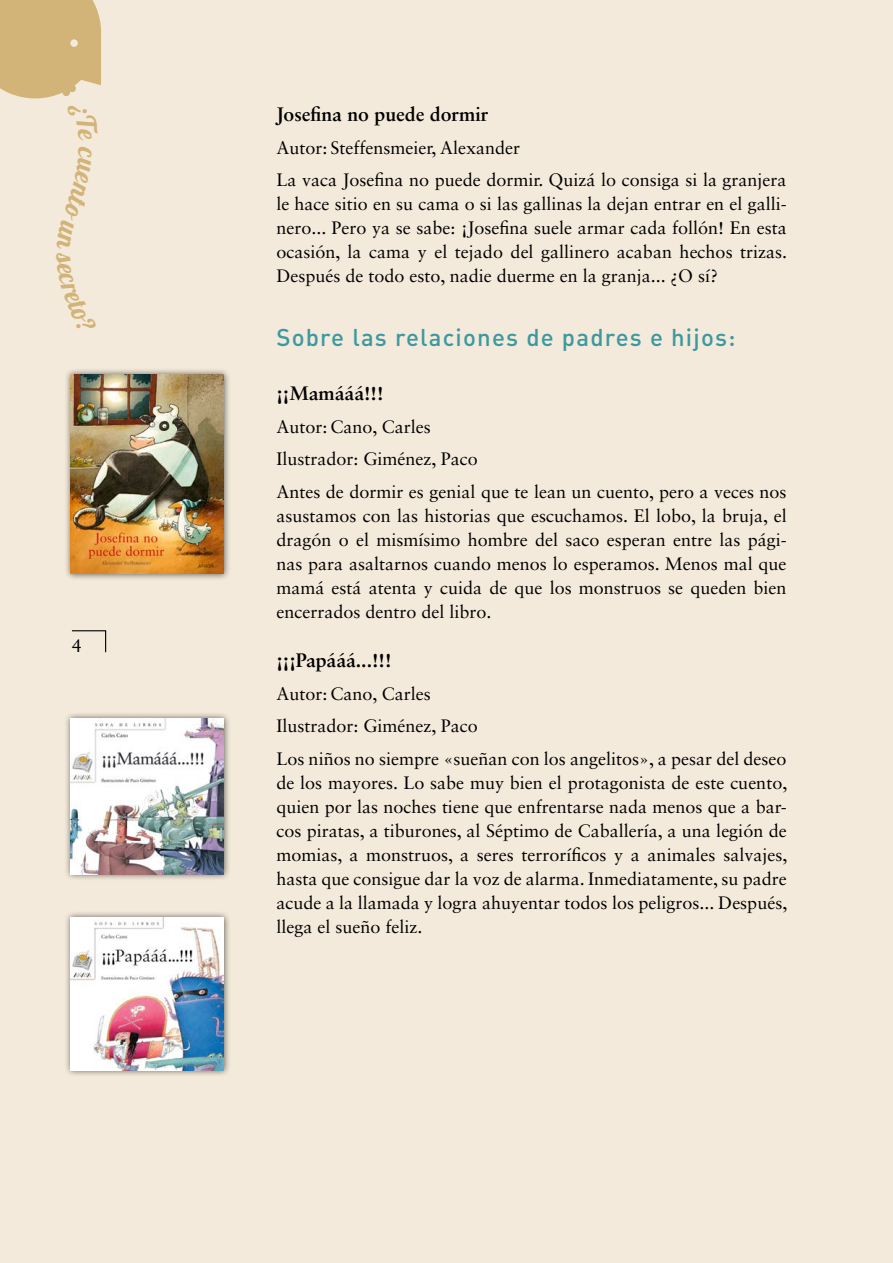
<style>
.page{position:relative;width:893px;height:1263px;background:#f4eadb}
.page>*{position:absolute;margin:0;border:0;box-sizing:border-box;transform-origin:0 0}
.t1{font:24px "DIN Medium Alternate";letter-spacing:.05em;color:#3c99a0}
.t2{font:700 19.5px "Sabon LT Std";color:#000}
.t3{font:18px/24px "Sabon LT Std";color:#000}
</style>
<div class="page">
<div style="left:64px;top:910px;width:167px;height:167px;background:#000;opacity:.6"></div>
<img style="left:71px;top:917px;width:153px;height:153px">
<div style="left:64px;top:368px;width:167px;height:213px;background:#000;opacity:.6"></div>
<img style="left:71px;top:375px;width:153px;height:199px">
<div style="left:64px;top:711px;width:167px;height:170px;background:#000;opacity:.6"></div>
<img style="left:71px;top:718px;width:153px;height:156px">
<svg style="left:72px;top:630px;width:35px;height:23px"></svg>
<svg style="left:0;top:0;width:101px;height:99px;background:#d4b880"></svg>
<p class="t3" style="left:72px;top:634px;width:12px">4</p>
<p class="t2" style="left:276px;top:102px;width:213px">Josefina no puede dormir</p>
<p class="t3" style="left:276px;top:131px;width:512px;line-height:32.5px">Autor: Steffensmeier, Alexander<br>La vaca Josefina no puede dormir. Quizá lo consiga si la granjera</p>
<p class="t3" style="left:276px;top:192px;width:512px;text-align:justify">le hace sitio en su cama o si las gallinas la dejan entrar en el galli&shy;nero... Pero ya se sabe: ¡Josefina suele armar cada follón! En esta ocasión, la cama y el tejado del gallinero acaban hechos trizas.<br>Después de todo esto, nadie duerme en la granja... ¿O sí?</p>
<h1 class="t1" style="left:276px;top:322px;width:461px">Sobre las relaciones de padres e hijos:</h1>
<p class="t2" style="left:276px;top:381px;width:109px">¡¡Mamááá!!!</p>
<p class="t3" style="left:276px;top:410px;width:512px;line-height:32.5px">Autor: Cano, Carles<br>Ilustrador: Giménez, Paco<br>Antes de dormir es genial que te lean un cuento, pero a veces nos</p>
<p class="t3" style="left:276px;top:503px;width:512px;text-align:justify">asustamos con las historias que escuchamos. El lobo, la bruja, el dragón o el mismísimo hombre del saco esperan entre las pági&shy;nas para asaltarnos cuando menos lo esperamos. Menos mal que mamá está atenta y cuida de que los monstruos se queden bien encerrados dentro del libro.</p>
<p class="t2" style="left:276px;top:648px;width:117px">¡¡¡Papááá...!!!</p>
<p class="t3" style="left:276px;top:677px;width:512px;line-height:32.5px">Autor: Cano, Carles<br>Ilustrador: Giménez, Paco<br>Los niños no siempre «sueñan con los angelitos», a pesar del deseo</p>
<p class="t3" style="left:276px;top:770px;width:512px;text-align:justify">de los mayores. Lo sabe muy bien el protagonista de este cuento, quien por las noches tiene que enfrentarse nada menos que a bar&shy;cos piratas, a tiburones, al Séptimo de Caballería, a una legión de momias, a monstruos, a seres terroríficos y a animales salvajes, hasta que consigue dar la voz de alarma. Inmediatamente, su padre acude a la llamada y logra ahuyentar todos los peligros... Después, llega el sueño feliz.</p>
</div>
